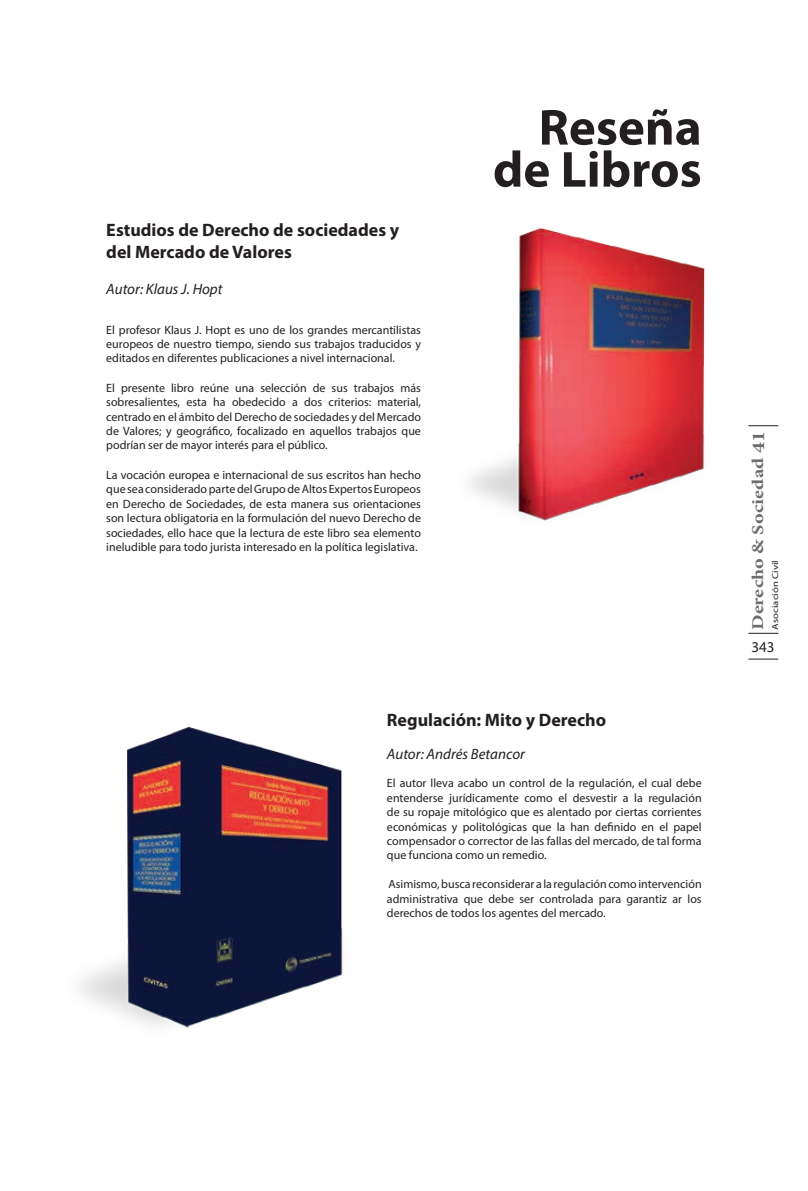
<style>
.page{position:relative;width:808px;height:1191px;background:#fff}
.page>*{position:absolute;margin:0;border:0;box-sizing:border-box;transform-origin:0 0}
.t1{font:700 51px/42px "Myriad Pro";color:#231f20;text-align:right}
.t2{font:700 18px/21.6px "Myriad Pro";color:#231f20}
.t3{font:700 16.5px "Minion Pro";letter-spacing:.005em;color:#6c6d70;scale:1.23 1}
.t4{font:italic 15px "Myriad Pro";color:#231f20}
.t5{font:15px "Myriad Pro";color:#231f20}
.t6{font:12px/14.4px "Myriad Pro";color:#231f20;text-align:justify}
.t7{font:8.7px "Myriad Pro";color:#231f20;scale:1.23 1}
.s1{font-size:18px}
</style>
<div class="page">
<hr style="left:748px;top:658px;width:30px;height:1px;background:#231f20">
<hr style="left:748px;top:633px;width:30px;height:1px;background:#231f20">
<img style="left:469px;top:228px;width:310px;height:293px">
<img style="left:80px;top:727px;width:263px;height:301px">
<h2 class="t2" style="left:106px;top:219px;width:294px">Estudios de Derecho de sociedades y del Mercado de Valores</h2>
<p class="t4" style="left:106px;top:279px;width:118px">Autor: Klaus J. Hopt</p>
<p class="t6" style="left:106px;top:322px;width:316px">El profesor Klaus J. Hopt es uno de los grandes mercantilistas europeos de nuestro tiempo, siendo sus trabajos traducidos y editados en diferentes publicaciones a nivel internacional.</p>
<p class="t6" style="left:106px;top:380px;width:316px">El presente libro reúne una selección de sus trabajos más sobresalientes, esta ha obedecido a dos criterios: material, centrado en el ámbito del Derecho de sociedades y del Mercado de Valores; y geográfico, focalizado en aquellos trabajos que podrían ser de mayor interés para el público.</p>
<p class="t6" style="left:106px;top:467px;width:316px">La vocación europea e internacional de sus escritos han hecho que sea considerado parte del Grupo de Altos Expertos Europeos en Derecho de Sociedades, de esta manera sus orientaciones son lectura obligatoria en la formulación del nuevo Derecho de sociedades, ello hace que la lectura de este libro sea elemento ineludible para todo jurista interesado en la política legislativa.</p>
<h1 class="t1" style="left:493px;top:105px;width:210px">Reseña de Libros</h1>
<h2 class="t2" style="left:387px;top:708px;width:221px">Regulación: Mito y Derecho</h2>
<p class="t4" style="left:387px;top:744px;width:139px">Autor: Andrés Betancor</p>
<p class="t6" style="left:387px;top:776px;width:316px">El autor lleva acabo un control de la regulación, el cual debe entenderse jurídicamente como el desvestir a la regulación de su ropaje mitológico que es alentado por ciertas corrientes económicas y politológicas que la han definido en el papel compensador o corrector de las fallas del mercado, de tal forma que funciona como un remedio.</p>
<p class="t6" style="left:387px;top:876px;width:316px">Asimismo, busca reconsiderar a la regulación como intervención administrativa que debe ser controlada para garantiz ar los derechos de todos los agentes del mercado.</p>
<h3 class="t3" style="left:746px;top:630px;width:164px;rotate:-90deg">Derecho &amp; Sociedad <span class="s1">41</span></h3>
<p class="t7" style="left:770px;top:629px;width:58px;rotate:-90deg">Asociación Civil</p>
<p class="t5" style="left:751px;top:637px;width:25px">343</p>
</div>
